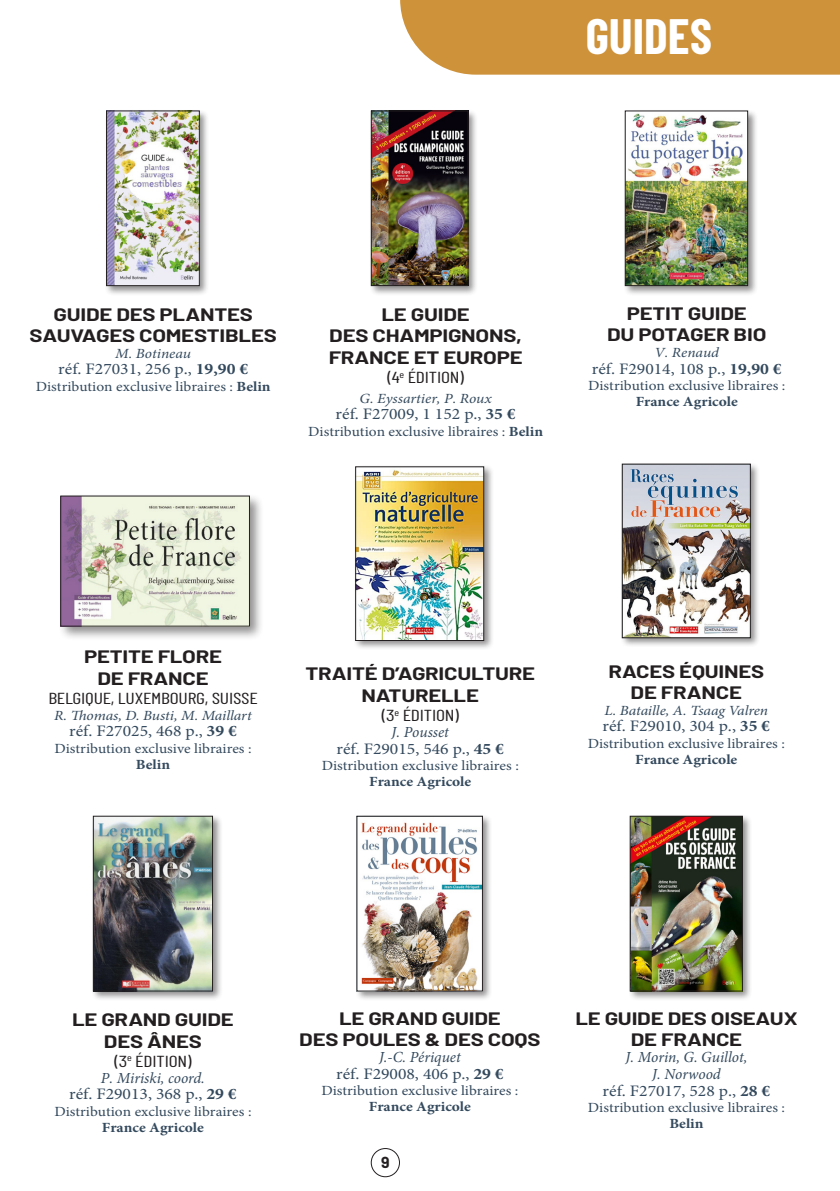
<style>
.page{position:relative;width:840px;height:1191px;background:#fff}
.page>*{position:absolute;margin:0;border:0;box-sizing:border-box;transform-origin:0 0}
.t1{font:700 49.8px "Barlow Condensed";color:#fff}
.Titre{font:700 18px/21.6px "Barlow";letter-spacing:-.01em;color:#231f20;text-align:center;scale:1.23 1}
.Caractéristiques{font:16px "Minion Pro";color:#33495d;scale:1.1 1}
.Titre-2{font:16px "Barlow Condensed";letter-spacing:-.01em;color:#231f20;scale:1.23 1}
.t2{font:700 16px "Barlow";color:#231f20}
.Auteur{font:italic 15.4px "Minion Pro";color:#33495d}
.Caractéristiques-2{font:14px/16px "Minion Pro";color:#33495d;text-align:center;scale:1.1 1}
.Style_de_paragraphe_1{font:italic 14px "Minion Pro";letter-spacing:-.005em;color:#33495d;scale:1.1 1}
.auteur{font:italic 14px "Minion Pro";color:#33495d;scale:1.1 1}
.Titre-3{font:italic 14px "Minion Pro";letter-spacing:-.01em;color:#33495d;scale:1.1 1}
.s1{font-weight:700}
</style>
<div class="page">
<div style="left:371px;top:1148px;width:28px;height:29px;border:1px solid #231f20;border-radius:50%"></div>
<div style="left:622px;top:109px;width:135px;height:187px;background:#231f20;opacity:.5"></div>
<img style="left:626px;top:113px;width:119px;height:171px">
<div style="left:624px;top:111px;width:123px;height:175px;border:1px solid #231f20"></div>
<div style="left:104px;top:109px;width:105px;height:187px;background:#231f20;opacity:.5"></div>
<img style="left:108px;top:113px;width:89px;height:171px">
<div style="left:106px;top:111px;width:93px;height:175px;border:1px solid #231f20"></div>
<div style="left:369px;top:109px;width:109px;height:187px;background:#231f20;opacity:.5"></div>
<img style="left:373px;top:113px;width:93px;height:171px">
<div style="left:371px;top:111px;width:97px;height:175px;border:1px solid #231f20"></div>
<div style="left:619px;top:462px;width:141px;height:185px;background:#231f20;opacity:.5"></div>
<img style="left:623px;top:466px;width:125px;height:170px">
<div style="left:621px;top:464px;width:129px;height:174px;border:1px solid #231f20"></div>
<div style="left:91px;top:814px;width:132px;height:187px;background:#231f20;opacity:.5"></div>
<img style="left:95px;top:818px;width:115px;height:171px">
<div style="left:93px;top:816px;width:119px;height:175px;border:1px solid #231f20"></div>
<div style="left:354px;top:814px;width:138px;height:187px;background:#231f20;opacity:.5"></div>
<img style="left:359px;top:818px;width:121px;height:171px">
<div style="left:627px;top:814px;width:125px;height:187px;background:#231f20;opacity:.5"></div>
<img style="left:631px;top:818px;width:109px;height:171px">
<div style="left:629px;top:816px;width:113px;height:175px;border:1px solid #231f20"></div>
<div style="left:353px;top:464px;width:140px;height:186px;background:#231f20;opacity:.5"></div>
<img style="left:357px;top:469px;width:124px;height:169px">
<div style="left:355px;top:467px;width:128px;height:173px;border:1px solid #231f20"></div>
<div style="left:58px;top:493px;width:206px;height:148px;background:#231f20;opacity:.5"></div>
<img style="left:63px;top:498px;width:184px;height:126px">
<div style="left:400px;top:0;width:439px;height:75px;background:#ce923b"></div>
<p class="t1" style="left:585px;top:5px;width:128px">GUIDES</p>
<p class="Titre" style="left:30px;top:303px;width:202px">GUIDE DES PLANTES<br>SAUVAGES COMESTIBLES</p>
<p class="auteur" style="left:115px;top:344px;width:70px">M. Botineau</p>
<p class="Caractéristiques" style="left:58px;top:358px;width:174px">réf. F27031, 256 p., <span class="s1">19,90 €</span></p>
<p class="Caractéristiques-2" style="left:36px;top:378px;width:215px">Distribution exclusive libraires : <span class="s1">Belin</span></p>
<p class="Titre" style="left:328px;top:303px;width:159px">LE GUIDE<br>DES CHAMPIGNONS,<br>FRANCE ET EUROPE</p>
<p class="Titre-2" style="left:387px;top:367px;width:63px">(4<sup>e</sup> ÉDITION)</p>
<p class="auteur" style="left:359px;top:389px;width:122px">G. Eyssartier, P. Roux</p>
<p class="Caractéristiques" style="left:335px;top:403px;width:165px">réf. F27009, 1 152 p., <span class="s1">35 €</span></p>
<p class="Caractéristiques-2" style="left:308px;top:423px;width:215px">Distribution exclusive libraires : <span class="s1">Belin</span></p>
<p class="Titre" style="left:606px;top:302px;width:131px">PETIT GUIDE<br>DU POTAGER BIO</p>
<p class="Style_de_paragraphe_1" style="left:654px;top:343px;width:60px">V. Renaud</p>
<p class="Caractéristiques" style="left:591px;top:358px;width:174px">réf. F29014, 108 p., <span class="s1">19,90 €</span></p>
<p class="Caractéristiques-2" style="left:588px;top:378px;width:181px">Distribution exclusive libraires :<br><span class="s1">France Agricole</span></p>
<p class="Titre" style="left:84px;top:646px;width:114px">PETITE FLORE<br>DE FRANCE</p>
<p class="Titre-2" style="left:48px;top:688px;width:172px">BELGIQUE, LUXEMBOURG, SUISSE</p>
<p class="Style_de_paragraphe_1" style="left:54px;top:706px;width:181px">R. Thomas, D. Busti, M. Maillart</p>
<p class="Caractéristiques" style="left:69px;top:720px;width:154px">réf. F27025, 468 p., <span class="s1">39 €</span></p>
<p class="Caractéristiques-2" style="left:54px;top:740px;width:181px">Distribution exclusive libraires :<br><span class="s1">Belin</span></p>
<p class="Titre" style="left:305px;top:663px;width:188px">TRAITÉ D’AGRICULTURE<br>NATURELLE</p>
<p class="Titre-2" style="left:381px;top:705px;width:64px">(3<sup>e</sup> ÉDITION)</p>
<p class="Auteur" style="left:391px;top:722px;width:59px">J. Pousset</p>
<p class="Caractéristiques" style="left:336px;top:738px;width:154px">réf. F29015, 546 p., <span class="s1">45 €</span></p>
<p class="Caractéristiques-2" style="left:321px;top:758px;width:181px">Distribution exclusive libraires :<br><span class="s1">France Agricole</span></p>
<p class="Titre" style="left:608px;top:660px;width:128px">RACES ÉQUINES<br>DE FRANCE</p>
<p class="Titre-3" style="left:604px;top:701px;width:150px">L. Bataille, A. Tsaag Valren</p>
<p class="Caractéristiques" style="left:602px;top:715px;width:154px">réf. F29010, 304 p., <span class="s1">35 €</span></p>
<p class="Caractéristiques-2" style="left:587px;top:735px;width:181px">Distribution exclusive libraires :<br><span class="s1">France Agricole</span></p>
<p class="Titre" style="left:72px;top:1008px;width:133px">LE GRAND GUIDE<br>DES ÂNES</p>
<p class="Titre-2" style="left:114px;top:1051px;width:64px">(3<sup>e</sup> ÉDITION)</p>
<p class="Auteur" style="left:101px;top:1067px;width:105px">P. Miriski, coord.</p>
<p class="Caractéristiques" style="left:69px;top:1083px;width:154px">réf. F29013, 368 p., <span class="s1">29 €</span></p>
<p class="Caractéristiques-2" style="left:54px;top:1103px;width:181px">Distribution exclusive libraires :<br><span class="s1">France Agricole</span></p>
<p class="Titre" style="left:299px;top:1007px;width:198px">LE GRAND GUIDE<br>DES POULES &amp; DES COQS</p>
<p class="Auteur" style="left:379px;top:1046px;width:83px">J.-C. Périquet</p>
<p class="Caractéristiques" style="left:336px;top:1063px;width:154px">réf. F29008, 406 p., <span class="s1">29 €</span></p>
<p class="Caractéristiques-2" style="left:321px;top:1083px;width:181px">Distribution exclusive libraires :<br><span class="s1">France Agricole</span></p>
<p class="t2" style="left:381px;top:1152px;width:10px">9</p>
<p class="Titre" style="left:575px;top:1007px;width:182px">LE GUIDE DES OISEAUX<br>DE FRANCE</p>
<p class="Auteur" style="left:625px;top:1047px;width:123px">J. Morin, G. Guillot,</p>
<p class="Auteur" style="left:652px;top:1063px;width:70px">J. Norwood</p>
<p class="Caractéristiques" style="left:602px;top:1079px;width:154px">réf. F27017, 528 p., <span class="s1">28 €</span></p>
<p class="Caractéristiques-2" style="left:587px;top:1099px;width:181px">Distribution exclusive libraires :<br><span class="s1">Belin</span></p>
</div>
